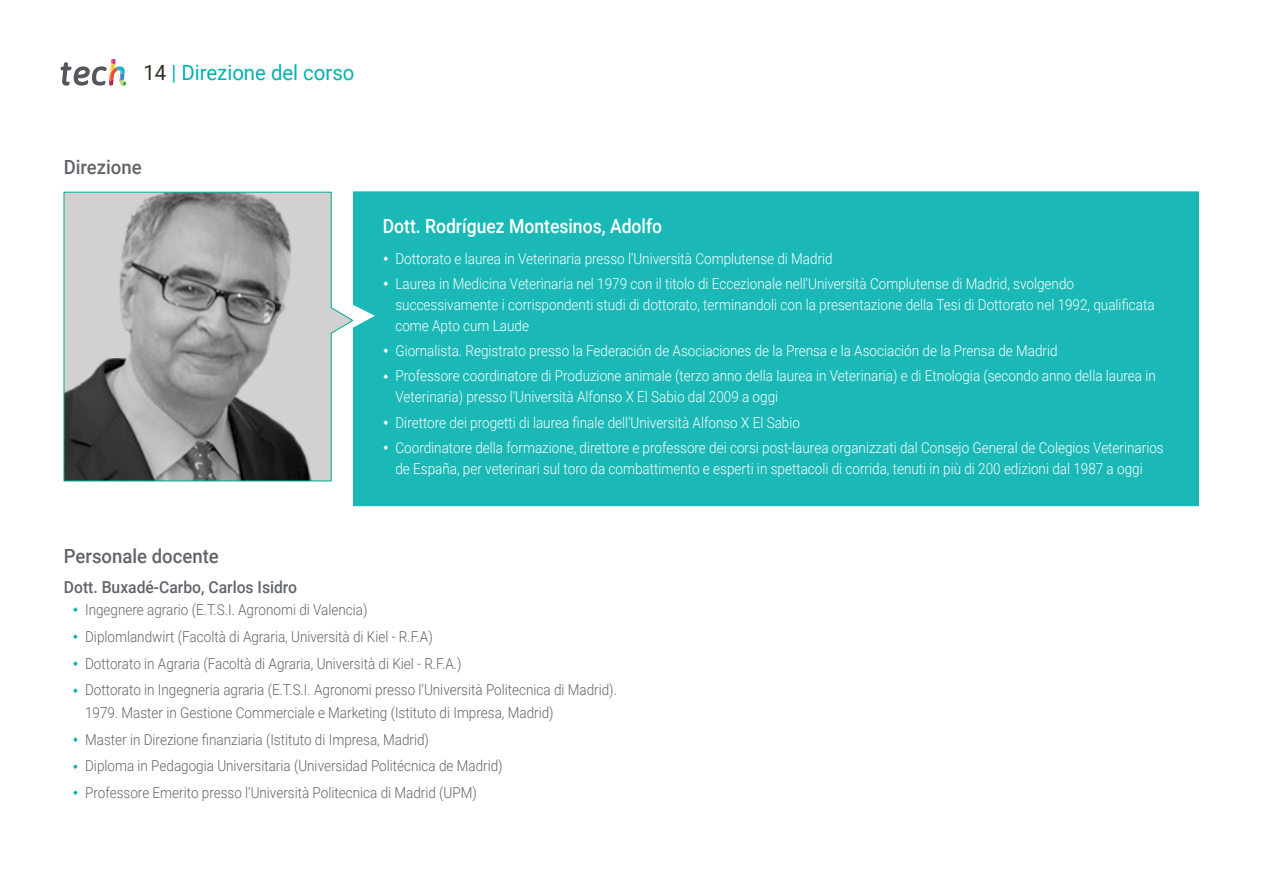
<style>
.page{position:relative;width:1263px;height:893px;background:#fff}
.page>*{position:absolute;margin:0;border:0;box-sizing:border-box;transform-origin:0 0}
.t1{font:21px "Roboto";color:#00b2af}
.t2{font:500 19.5px "Roboto";color:#fff;scale:.9 1}
.t3{font:500 19.5px "Roboto";color:#61646a;scale:.95 1}
.t4{font:500 16.5px "Roboto";color:#61646a;scale:.95 1}
.t5{font:300 15px/25.2px "Roboto";color:#fff;scale:.9 1}
.t6{font:300 15px/26.7px "Roboto";color:#61646a;scale:.9 1}
.s1{color:#312e20}
</style>
<div class="page">
<svg style="left:61px;top:59px;width:65px;height:27px"></svg>
<div style="left:353px;top:191px;width:846px;height:315px;background:#1ab9b7"></div>
<svg style="left:64px;top:192px;width:289px;height:289px"></svg>
<svg style="left:384px;top:256px;width:4px;height:5px"></svg>
<svg style="left:384px;top:281px;width:4px;height:5px"></svg>
<svg style="left:384px;top:348px;width:4px;height:5px"></svg>
<svg style="left:384px;top:374px;width:4px;height:5px"></svg>
<svg style="left:384px;top:420px;width:4px;height:5px"></svg>
<svg style="left:384px;top:445px;width:4px;height:5px"></svg>
<h1 class="t1" style="left:144px;top:57px;width:213px"><span class="s1">14</span> | Direzione del corso</h1>
<h2 class="t3" style="left:64px;top:154px;width:84px">Direzione</h2>
<h2 class="t2" style="left:383px;top:213px;width:312px">Dott. Rodríguez Montesinos, Adolfo</h2>
<p class="t5" style="left:395px;top:245px;width:755px">Dottorato e laurea in Veterinaria presso l'Università Complutense di Madrid<br>Laurea in Medicina Veterinaria nel 1979 con il titolo di Eccezionale nell'Università Complutense di Madrid, svolgendo</p>
<p class="t5" style="left:395px;top:293px;width:845px;line-height:21px">successivamente i corrispondenti studi di dottorato, terminandoli con la presentazione della Tesi di Dottorato nel 1992, qualificata come Apto cum Laude</p>
<p class="t5" style="left:395px;top:338px;width:846px">Giornalista. Registrato presso la Federación de Asociaciones de la Prensa e la Asociación de la Prensa de Madrid<br>Professore coordinatore di Produzione animale (terzo anno della laurea in Veterinaria) e di Etnologia (secondo anno della laurea in</p>
<p class="t5" style="left:395px;top:384px;width:855px">Veterinaria) presso l'Università Alfonso X El Sabio dal 2009 a oggi<br>Direttore dei progetti di laurea finale dell'Università Alfonso X El Sabio<br>Coordinatore della formazione, direttore e professore dei corsi post-laurea organizzati dal Consejo General de Colegios Veterinarios</p>
<p class="t5" style="left:395px;top:455px;width:832px">de España, per veterinari sul toro da combattimento e esperti in spettacoli di corrida, tenuti in più di 200 edizioni dal 1987 a oggi</p>
<h2 class="t3" style="left:64px;top:542px;width:165px">Personale docente</h2>
<p class="t4" style="left:64px;top:575px;width:247px">Dott. Buxadé-Carbo, Carlos Isidro</p>
<p class="t6" style="left:85px;top:596px;width:592px">Ingegnere agrario (E.T.S.I. Agronomi di Valencia)<br>Diplomlandwirt (Facoltà di Agraria, Università di Kiel - R.F.A)<br>Dottorato in Agraria (Facoltà di Agraria, Università di Kiel - R.F.A.)<br>Dottorato in Ingegneria agraria (E.T.S.I. Agronomi presso l’Università Politecnica di Madrid).</p>
<p class="t6" style="left:85px;top:699px;width:522px">1979. Master in Gestione Commerciale e Marketing (Istituto di Impresa, Madrid)<br>Master in Direzione finanziaria (Istituto di Impresa, Madrid)<br>Diploma in Pedagogia Universitaria (Universidad Politécnica de Madrid)<br>Professore Emerito presso l’Università Politecnica di Madrid (UPM)</p>
</div>
